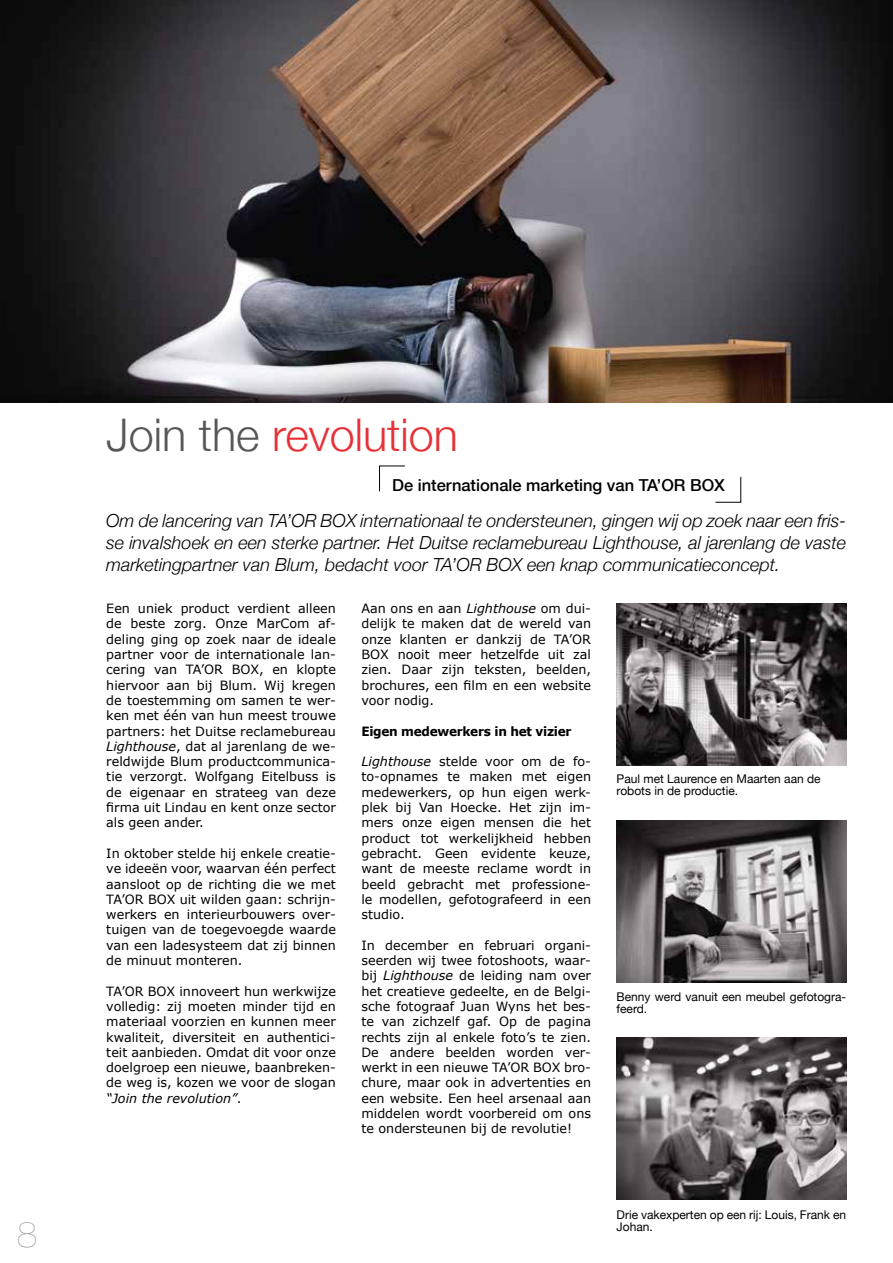
<style>
.page{position:relative;width:893px;height:1263px;background:#fff}
.page>*{position:absolute;margin:0;border:0;box-sizing:border-box;transform-origin:0 0}
.t1{font:300 45px "Helvetica Neue";color:#e73137}
.t2{font:200 36px "Helvetica Neue";color:#9d9d9c}
.t3{font:italic 300 18px/21.6px "Helvetica Neue";color:#000;text-align:justify}
.t4{font:500 16.5px "Helvetica Neue";color:#000}
.t5{font:12.75px/15.3px "Verdana";color:#000;text-align:justify}
.t6{font:700 12.75px "Verdana";letter-spacing:-.025em;color:#000;scale:.95 1}
.t7{font:12px/12px "Helvetica Neue";color:#000}
.s1{color:#575756}
.s2{font-style:italic}
</style>
<div class="page">
<img style="left:0;top:0;width:893px;height:403px">
<svg style="left:715px;top:477px;width:26px;height:26px"></svg>
<svg style="left:379px;top:466px;width:26px;height:26px"></svg>
<img style="left:617px;top:820px;width:229px;height:162px">
<img style="left:617px;top:603px;width:229px;height:162px">
<img style="left:617px;top:1037px;width:229px;height:162px">
<h2 class="t2" style="left:17px;top:1206px;width:22px">8</h2>
<h1 class="t1" style="left:106px;top:399px;width:353px"><span class="s1">Join the</span> revolution</h1>
<p class="t4" style="left:392px;top:472px;width:334px">De internationale marketing van TA’OR BOX</p>
<p class="t3" style="left:106px;top:509px;width:741px">Om de lancering van TA’OR BOX internationaal te ondersteunen, gingen wij op zoek naar een fris&shy;se invalshoek en een sterke partner. Het Duitse reclamebureau Lighthouse, al jarenlang de vaste marketingpartner van Blum, bedacht voor TA’OR BOX een knap communicatieconcept.</p>
<p class="t5" style="left:106px;top:601px;width:231px">Een uniek product verdient alleen de beste zorg. Onze MarCom af&shy;deling ging op zoek naar de ideale partner voor de internationale lan&shy;cering van TA’OR BOX, en klopte hiervoor aan bij Blum. Wij kregen de toestemming om samen te wer&shy;ken met één van hun meest trouwe partners: het Duitse reclamebureau <span class="s2">Lighthouse</span>, dat al jarenlang de we&shy;reldwijde Blum productcommunica&shy;tie verzorgt. Wolfgang Eitelbuss is de eigenaar en strateeg van deze firma uit Lindau en kent onze sector als geen ander.</p>
<p class="t5" style="left:106px;top:845px;width:231px">In oktober stelde hij enkele creatie&shy;ve ideeën voor, waarvan één perfect aansloot op de richting die we met TA’OR BOX uit wilden gaan: schrijn&shy;werkers en interieurbouwers over&shy;tuigen van de toegevoegde waarde van een ladesysteem dat zij binnen de minuut monteren.</p>
<p class="t5" style="left:106px;top:983px;width:231px">TA’OR BOX innoveert hun werkwijze volledig: zij moeten minder tijd en materiaal voorzien en kunnen meer kwaliteit, diversiteit en authentici&shy;teit aanbieden. Omdat dit voor onze doelgroep een nieuwe, baanbreken&shy;de weg is, kozen we voor de slogan <span class="s2">“Join the revolution”</span>.</p>
<p class="t5" style="left:361px;top:601px;width:231px">Aan ons en aan <span class="s2">Lighthouse</span> om dui&shy;delijk te maken dat de wereld van onze klanten er dankzij de TA’OR BOX nooit meer hetzelfde uit zal zien. Daar zijn teksten, beelden, brochures, een film en een website voor nodig.</p>
<p class="t6" style="left:361px;top:722px;width:223px">Eigen medewerkers in het vizier</p>
<p class="t5" style="left:361px;top:754px;width:231px"><span class="s2">Lighthouse</span> stelde voor om de fo&shy;to-opnames te maken met eigen medewerkers, op hun eigen werk&shy;plek bij Van Hoecke. Het zijn im&shy;mers onze eigen mensen die het product tot werkelijkheid hebben gebracht. Geen evidente keuze, want de meeste reclame wordt in beeld gebracht met professione&shy;le modellen, gefotografeerd in een studio.</p>
<p class="t5" style="left:361px;top:937px;width:231px">In december en februari organi&shy;seerden wij twee fotoshoots, waar&shy;bij <span class="s2">Lighthouse</span> de leiding nam over het creatieve gedeelte, en de Belgi&shy;sche fotograaf Juan Wyns het bes&shy;te van zichzelf gaf. Op de pagina rechts zijn al enkele foto’s te zien.<br>De andere beelden worden ver&shy;werkt in een nieuwe TA’OR BOX bro&shy;chure, maar ook in advertenties en een website. Een heel arsenaal aan middelen wordt voorbereid om ons te ondersteunen bij de revolutie!</p>
<p class="t7" style="left:617px;top:772px;width:206px">Paul met Laurence en Maarten aan de robots in de productie.</p>
<p class="t7" style="left:617px;top:990px;width:231px">Benny werd vanuit een meubel gefotogra&shy;feerd.</p>
<p class="t7" style="left:617px;top:1207px;width:231px">Drie vakexperten op een rij: Louis, Frank en<br>Johan.</p>
</div>
